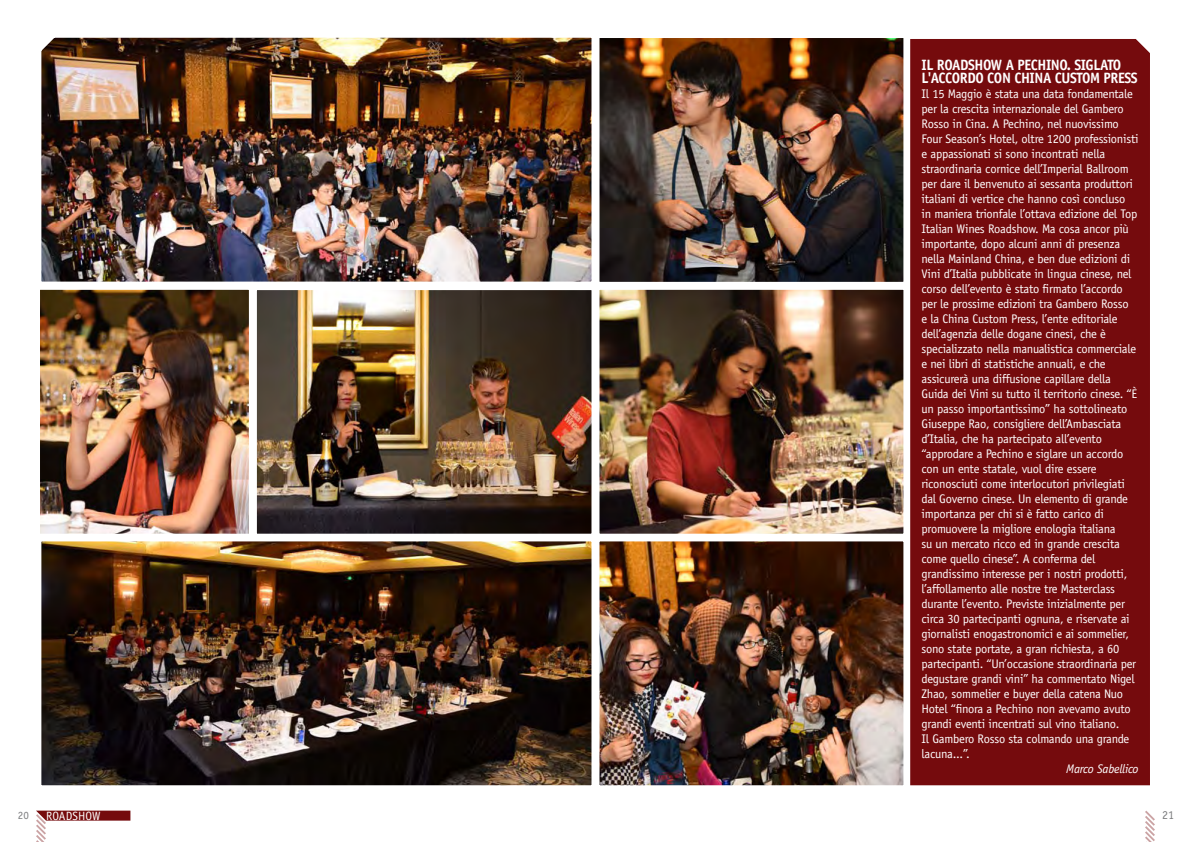
<style>
.page{position:relative;width:1191px;height:842px;background:#fff}
.page>*{position:absolute;margin:0;border:0;box-sizing:border-box;transform-origin:0 0}
.t1{font:700 15px "Officina Sans Std";color:#fff;scale:.95 1}
.t2{font:12.5px/15px "Officina Sans Std";letter-spacing:-.02em;color:#fff}
.t3{font:italic 12.5px "Officina Sans Std";letter-spacing:-.02em;color:#fff}
.t4{font:12px "Officina Sans Std";letter-spacing:.01em;color:#fff}
.t5{font:12px "Officina Sans Std";color:#7b7c7e}
.t6{font:11px "Officina Sans Std";color:#7b7c7e}
</style>
<div class="page">
<svg style="left:1145px;top:810px;width:10px;height:32px"></svg>
<svg style="left:36px;top:811px;width:94px;height:31px"></svg>
<img style="left:41px;top:291px;width:207px;height:242px">
<div style="left:36px;top:286px;width:217px;height:252px;border:4px solid #fff"></div>
<img style="left:600px;top:542px;width:302px;height:242px">
<div style="left:595px;top:537px;width:312px;height:252px;border:4px solid #fff"></div>
<img style="left:42px;top:542px;width:548px;height:242px">
<div style="left:37px;top:537px;width:558px;height:252px;border:4px solid #fff"></div>
<img style="left:600px;top:39px;width:302px;height:242px">
<div style="left:595px;top:34px;width:312px;height:252px;border:4px solid #fff"></div>
<img style="left:258px;top:291px;width:332px;height:242px">
<div style="left:253px;top:286px;width:342px;height:252px;border:4px solid #fff"></div>
<img style="left:36px;top:34px;width:561px;height:254px">
<img style="left:600px;top:291px;width:302px;height:242px">
<div style="left:595px;top:286px;width:312px;height:252px;border:4px solid #fff"></div>
<div style="left:910px;top:39px;width:240px;height:746px;background:#750b0d"></div>
<p class="t1" style="left:921px;top:56px;width:26px">IL ROADSHO</p>
<p class="t1" style="left:991px;top:56px;width:37px">W A PECHINO</p>
<p class="t1" style="left:1066px;top:56px;width:36px">. SIGLATO</p>
<p class="t1" style="left:921px;top:69px;width:19px">L'ACCORDO</p>
<p class="t1" style="left:987px;top:69px;width:9px">CON</p>
<p class="t1" style="left:1014px;top:69px;width:16px">CHINA</p>
<p class="t1" style="left:1054px;top:69px;width:9px">CUSTOM</p>
<p class="t1" style="left:1103px;top:69px;width:8px">PRESS</p>
<p class="t2" style="left:921px;top:87px;width:219px">Il 15 Maggio è stata una data fondamentale per la crescita internazionale del Gambero Rosso in Cina. A Pechino, nel nuovissimo Four Season’s H otel, oltre 1200 professionisti e appassionati si sono incontrati nella straordinaria cornice dell’Imperial Ballroom per dare il benvenuto ai sessanta produttori italiani di vertice che hanno così concluso<br>in maniera trionfale l’ottava edizione del Top Italian Wines Roadshow. Ma cosa ancor più importante, dopo alcuni anni di presenza nella Mainland China, e ben due edizioni di Vini d’Italia pubblicate in lingua cinese, nel corso dell’evento è stato firmato l’accordo per le prossime edizioni tra Gambero Rosso<br>e la China Custom Press, l’ente editoriale dell’agenzia delle dogane cinesi, che è specializzato nella manualistica commerciale e nei libri di statistiche annuali, e che assicurerà una diffusione capillare della Guida dei Vini su tutto il territorio cinese. “È un passo importantissimo” ha sottolineato Giuseppe Rao, consigliere dell’Ambasciata d’Italia, che ha partecipato all’evento “approdare a Pechino e siglare un accordo con un ente statale, vuol dire essere riconosciuti come interlocutori privilegiati dal Governo cinese. Un elemento di grande importanza per chi si è fatto carico di promuovere la migliore enologia italiana<br>su un mercato ricco ed in grande crescita come quello cinese”. A conferma del grandissimo interesse per i nostri prodotti, l’affollamento alle nostre tre Masterclass durante l’evento. Previste inizialmente per circa 30 partecipanti ognuna, e riservate ai giornalisti enogastronomici e ai sommelier, sono state portate, a gran richiesta, a 60 partecipanti. “Un’occasione straordinaria per degustare grandi vini” ha commentato Nigel Zhao, sommelier e buyer della catena Nuo<br>H otel “finora a Pechino non avevamo avuto grandi eventi incentrati sul vino italiano.<br>Il Gambero Rosso sta colmando una grande lacuna...”.</p>
<p class="t3" style="left:1066px;top:762px;width:74px">Marco Sabellico</p>
<p class="t6" style="left:18px;top:808px;width:12px">20</p>
<p class="t4" style="left:46px;top:809px;width:55px">roadshow</p>
<p class="t5" style="left:1162px;top:808px;width:13px">21</p>
</div>
